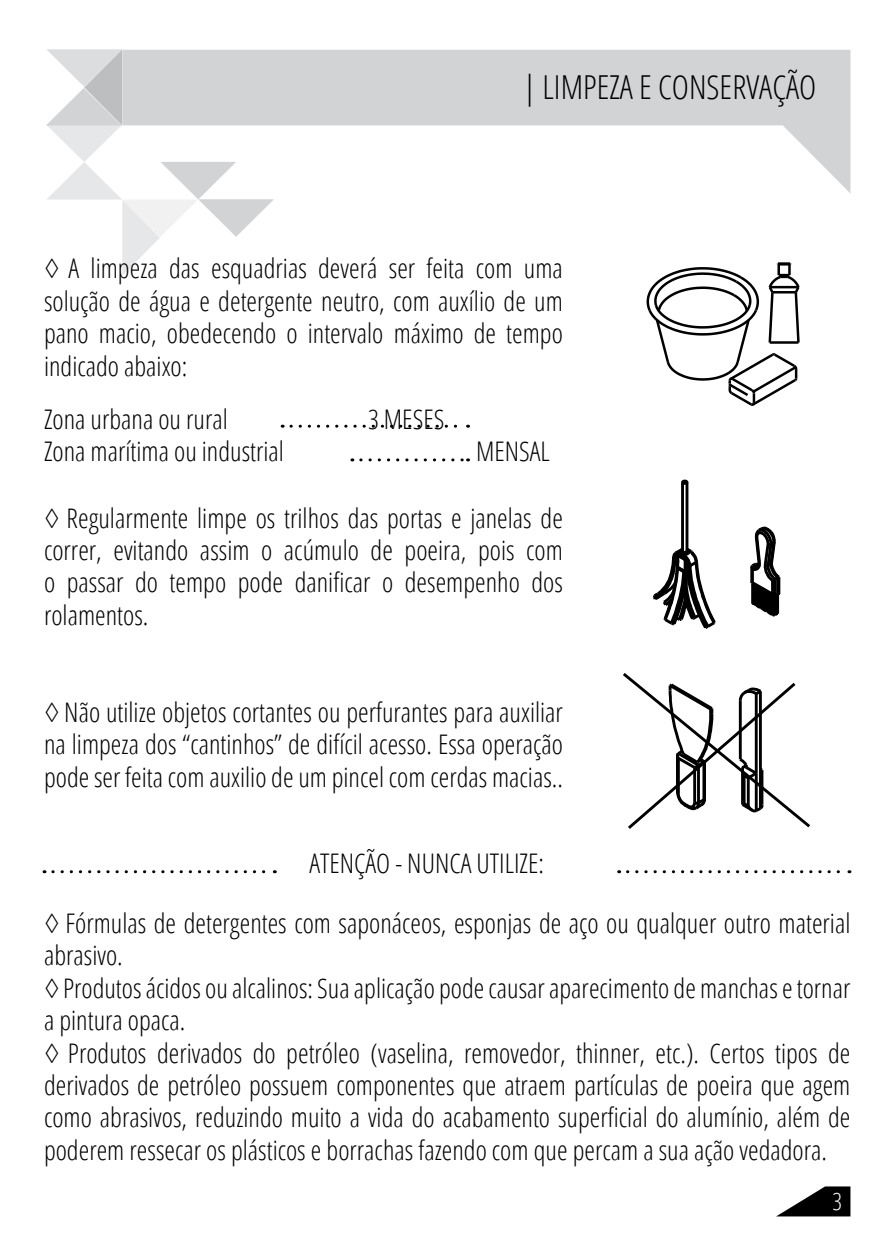
<style>
.page{position:relative;width:893px;height:1259px;background:#fff}
.page>*{position:absolute;margin:0;border:0;box-sizing:border-box;transform-origin:0 0}
.t1{font:300 condensed 33px "Open Sans";color:#000}
.t2{font:300 condensed 27px/32.4px "Open Sans";color:#000;text-align:justify}
.t3{font:300 condensed 24px "Open Sans";color:#fff}
</style>
<div class="page">
<svg style="left:777px;top:1186px;width:73px;height:30px"></svg>
<svg style="left:274px;top:50px;width:576px;height:143px;fill:#d1d3d4"></svg>
<svg style="left:46px;top:49px;width:228px;height:226px"></svg>
<svg style="left:623px;top:673px;width:187px;height:156px"></svg>
<svg style="left:750px;top:526px;width:31px;height:91px"></svg>
<hr style="left:686px;top:482px;width:2px;height:69px;background:#000">
<hr style="left:681px;top:482px;width:3px;height:69px;background:#000">
<svg style="left:681px;top:479px;width:8px;height:7px"></svg>
<svg style="left:653px;top:545px;width:63px;height:84px"></svg>
<svg style="left:53px;top:870px;width:222px;height:3px"></svg>
<svg style="left:627px;top:870px;width:223px;height:3px"></svg>
<svg style="left:291px;top:425px;width:178px;height:3px"></svg>
<svg style="left:361px;top:458px;width:108px;height:3px"></svg>
<svg style="left:646px;top:262px;width:154px;height:144px"></svg>
<p class="t1" style="left:523px;top:65px;width:295px">| LIMPEZA E CONSERVAÇÃO</p>
<p class="t2" style="left:44px;top:251px;width:520px">◊ A limpeza das esquadrias deverá ser feita com uma solução de água e detergente neutro, com auxílio de um pano macio, obedecendo o intervalo máximo de tempo indicado abaixo:</p>
<p class="t2" style="left:44px;top:402px;width:185px">Zona urbana ou rural</p>
<p class="t2" style="left:368px;top:402px;width:78px">3 MESES</p>
<p class="t2" style="left:44px;top:434px;width:241px">Zona marítima ou industrial</p>
<p class="t2" style="left:476px;top:434px;width:75px">MENSAL</p>
<p class="t2" style="left:44px;top:501px;width:520px">◊ Regularmente limpe os trilhos das portas e janelas de correr, evitando assim o acúmulo de poeira, pois com o passar do tempo pode danificar o desempenho dos rolamentos.</p>
<p class="t2" style="left:44px;top:695px;width:520px">◊ Não utilize objetos cortantes ou perfurantes para auxiliar na limpeza dos “cantinhos” de difícil acesso. Essa operação pode ser feita com auxilio de um pincel com cerdas macias..</p>
<p class="t2" style="left:309px;top:846px;width:236px">ATENÇÃO - NUNCA UTILIZE:</p>
<p class="t2" style="left:44px;top:906px;width:808px;text-align:left">◊ Fórmulas de detergentes com saponáceos, esponjas de aço ou qualquer outro material abrasivo.<br>◊Produtos ácidos ou alcalinos: Sua aplicação pode causar aparecimento de manchas e tornar a pintura opaca.<br>◊ Produtos derivados do petróleo (vaselina, removedor, thinner, etc.). Certos tipos de derivados de petróleo possuem componentes que atraem partículas de poeira que agem como abrasivos, reduzindo muito a vida do acabamento superficial do alumínio, além de poderem ressecar os plásticos e borrachas fazendo com que percam a sua ação vedadora.</p>
<p class="t3" style="left:832px;top:1185px;width:11px">3</p>
</div>
